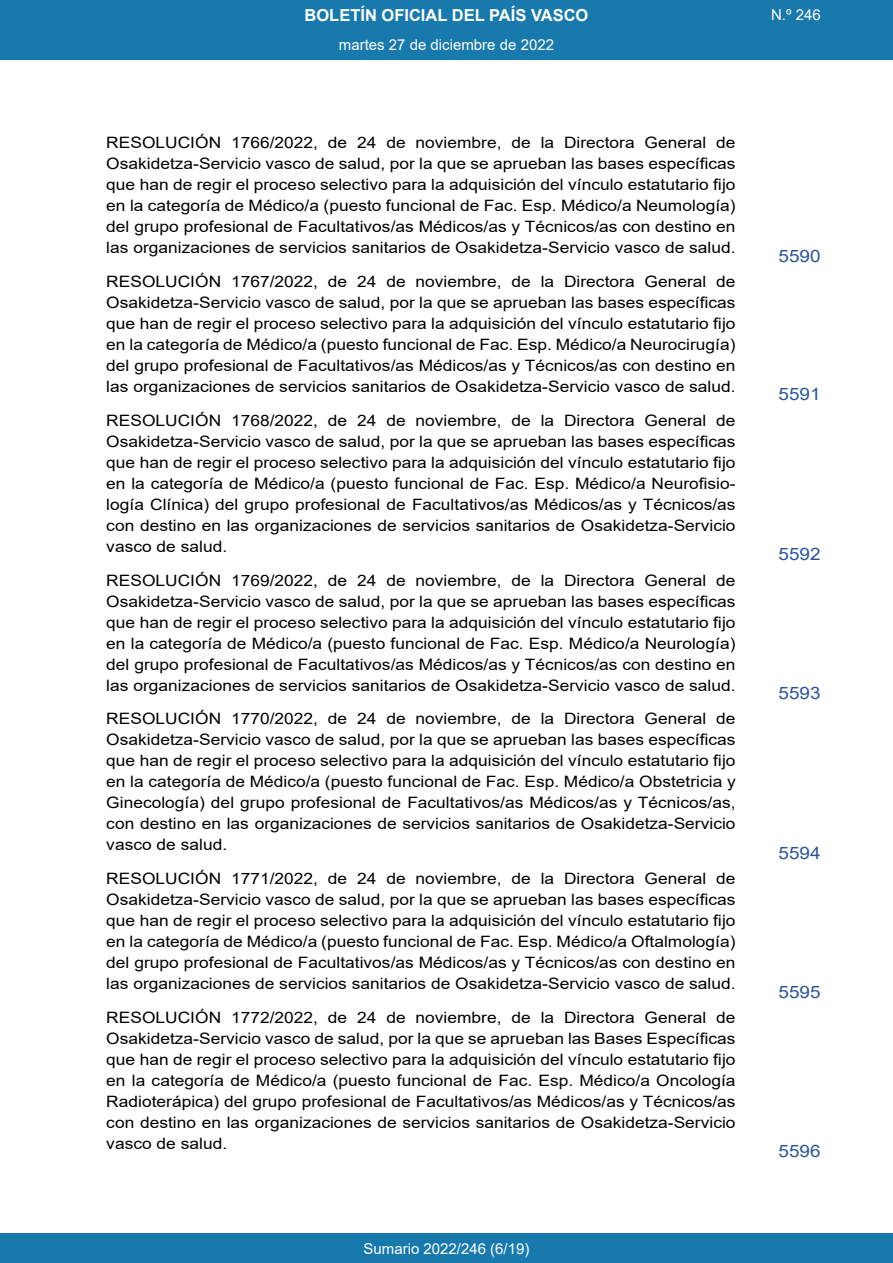
<style>
.page{position:relative;width:893px;height:1263px;background:#fff}
.page>*{position:absolute;margin:0;border:0;box-sizing:border-box;transform-origin:0 0}
.BOPVSumarioOrden{font:17.1px "Arial";color:#29549a;scale:1.11 1}
.t1{font:700 16.5px "Arial";color:#fff}
.BOPVSumarioTitulo{font:15.6px/21px "Arial";color:#000;text-align:justify;scale:1.11 1}
.t2{font:15px "Arial";color:#fff}
</style>
<div class="page">
<div style="left:0;top:1233px;width:893px;height:30px;background:#1879ad"></div>
<div style="left:0;top:0;width:893px;height:60px;background:#1879ad"></div>
<p class="t1" style="left:305px;top:3px;width:285px">BOLETÍN OFICIAL DEL PAÍS VASCO</p>
<p class="t2" style="left:771px;top:5px;width:51px">N.º 246</p>
<p class="t2" style="left:339px;top:35px;width:217px">martes 27 de diciembre de 2022</p>
<p class="BOPVSumarioTitulo" style="left:106px;top:132px;width:568px">RESOLUCIÓN 1766/2022, de 24 de noviembre, de la Directora General de Osakidetza-Servicio vasco de salud, por la que se aprueban las bases específicas que han de regir el proceso selectivo para la adquisición del vínculo estatutario fijo en la categoría de Médico/a (puesto funcional de Fac. Esp. Médico/a Neumología) del grupo profesional de Facultativos/as Médicos/as y Técnicos/as con destino en las organizaciones de servicios sanitarios de Osakidetza-Servicio vasco de salud.</p>
<p class="BOPVSumarioTitulo" style="left:106px;top:271px;width:568px">RESOLUCIÓN 1767/2022, de 24 de noviembre, de la Directora General de Osakidetza-Servicio vasco de salud, por la que se aprueban las bases específicas que han de regir el proceso selectivo para la adquisición del vínculo estatutario fijo en la categoría de Médico/a (puesto funcional de Fac. Esp. Médico/a Neurocirugía) del grupo profesional de Facultativos/as Médicos/as y Técnicos/as con destino en las organizaciones de servicios sanitarios de Osakidetza-Servicio vasco de salud.</p>
<p class="BOPVSumarioTitulo" style="left:106px;top:410px;width:568px">RESOLUCIÓN 1768/2022, de 24 de noviembre, de la Directora General de Osakidetza-Servicio vasco de salud, por la que se aprueban las bases específicas que han de regir el proceso selectivo para la adquisición del vínculo estatutario fijo en la categoría de Médico/a (puesto funcional de Fac. Esp. Médico/a Neurofisio&shy;logía Clínica) del grupo profesional de Facultativos/as Médicos/as y Técnicos/as con destino en las organizaciones de servicios sanitarios de Osakidetza-Servicio vasco de salud.</p>
<p class="BOPVSumarioTitulo" style="left:106px;top:569px;width:568px">RESOLUCIÓN 1769/2022, de 24 de noviembre, de la Directora General de Osakidetza-Servicio vasco de salud, por la que se aprueban las bases específicas que han de regir el proceso selectivo para la adquisición del vínculo estatutario fijo en la categoría de Médico/a (puesto funcional de Fac. Esp. Médico/a Neurología) del grupo profesional de Facultativos/as Médicos/as y Técnicos/as con destino en las organizaciones de servicios sanitarios de Osakidetza-Servicio vasco de salud.</p>
<p class="BOPVSumarioTitulo" style="left:106px;top:708px;width:568px">RESOLUCIÓN 1770/2022, de 24 de noviembre, de la Directora General de Osakidetza-Servicio vasco de salud, por la que se aprueban las bases específicas que han de regir el proceso selectivo para la adquisición del vínculo estatutario fijo en la categoría de Médico/a (puesto funcional de Fac. Esp. Médico/a Obstetricia y Ginecología) del grupo profesional de Facultativos/as Médicos/as y Técnicos/as, con destino en las organizaciones de servicios sanitarios de Osakidetza-Servicio vasco de salud.</p>
<p class="BOPVSumarioTitulo" style="left:106px;top:868px;width:568px">RESOLUCIÓN 1771/2022, de 24 de noviembre, de la Directora General de Osakidetza-Servicio vasco de salud, por la que se aprueban las bases específicas que han de regir el proceso selectivo para la adquisición del vínculo estatutario fijo en la categoría de Médico/a (puesto funcional de Fac. Esp. Médico/a Oftalmología) del grupo profesional de Facultativos/as Médicos/as y Técnicos/as con destino en las organizaciones de servicios sanitarios de Osakidetza-Servicio vasco de salud.</p>
<p class="BOPVSumarioTitulo" style="left:106px;top:1007px;width:568px">RESOLUCIÓN 1772/2022, de 24 de noviembre, de la Directora General de Osakidetza-Servicio vasco de salud, por la que se aprueban las Bases Específicas que han de regir el proceso selectivo para la adquisición del vínculo estatutario fijo en la categoría de Médico/a (puesto funcional de Fac. Esp. Médico/a Oncología Radioterápica) del grupo profesional de Facultativos/as Médicos/as y Técnicos/as con destino en las organizaciones de servicios sanitarios de Osakidetza-Servicio vasco de salud.</p>
<p class="t2" style="left:363px;top:1238px;width:167px">Sumario 2022/246 (6/19)</p>
<p class="BOPVSumarioOrden" style="left:778px;top:244px;width:39px">5590</p>
<p class="BOPVSumarioOrden" style="left:778px;top:383px;width:39px">5591</p>
<p class="BOPVSumarioOrden" style="left:778px;top:542px;width:39px">5592</p>
<p class="BOPVSumarioOrden" style="left:778px;top:681px;width:39px">5593</p>
<p class="BOPVSumarioOrden" style="left:778px;top:841px;width:39px">5594</p>
<p class="BOPVSumarioOrden" style="left:778px;top:980px;width:39px">5595</p>
<p class="BOPVSumarioOrden" style="left:778px;top:1140px;width:39px">5596</p>
</div>
